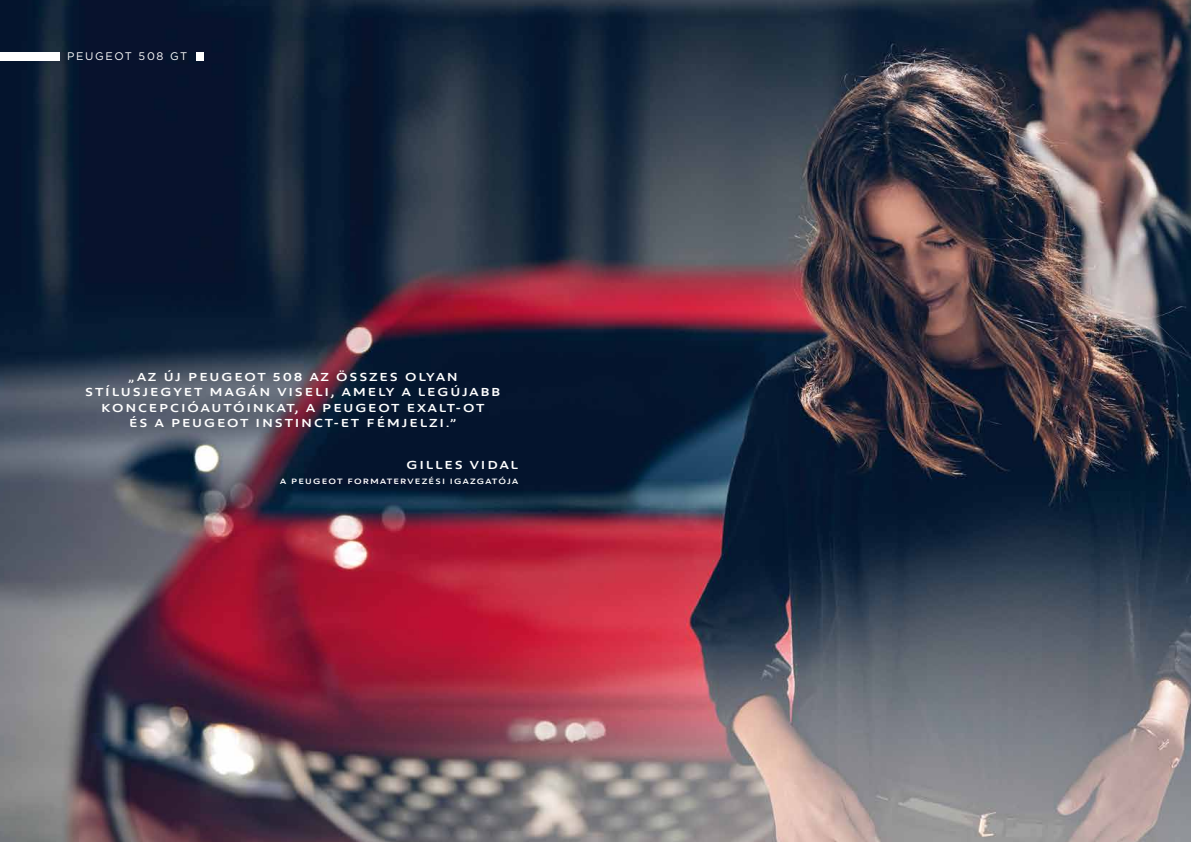
<style>
.page{position:relative;width:1191px;height:842px;background:#fff}
.page>*{position:absolute;margin:0;border:0;box-sizing:border-box;transform-origin:0 0}
.t1{font:500 12px/15.3px "Peugeot Expanded";letter-spacing:.15em;color:#fff;text-align:center}
.t2{font:11px "Gotham";letter-spacing:.15em;color:#fff}
.t3{font:500 8px "Peugeot Expanded";letter-spacing:.15em;color:#fff}
</style>
<div class="page">
<img style="left:0;top:0;width:1191px;height:842px">
<div style="left:0;top:52px;width:59px;height:8px;background:#fff"></div>
<div style="left:196px;top:52px;width:7px;height:8px;background:#fff"></div>
<p class="t2" style="left:67px;top:49px;width:122px">PEUGEOT 508 GT</p>
<p class="t1" style="left:85px;top:369px;width:416px">„AZ ÚJ PEUGEOT 508 AZ ÖSSZES OLYAN STÍLUSJEGYET MAGÁN VISELI, AMELY A LEGÚJABB KONCEPCIÓAUTÓINKAT, A PEUGEOT EXALT-OT<br>ÉS A PEUGEOT INSTINCT-ET FÉMJELZI.”</p>
<p class="t1" style="left:406px;top:457px;width:113px">GILLES VIDAL</p>
<p class="t3" style="left:280px;top:476px;width:239px">A PEUGEOT FORMATERVEZÉSI IGAZGATÓJA</p>
</div>
